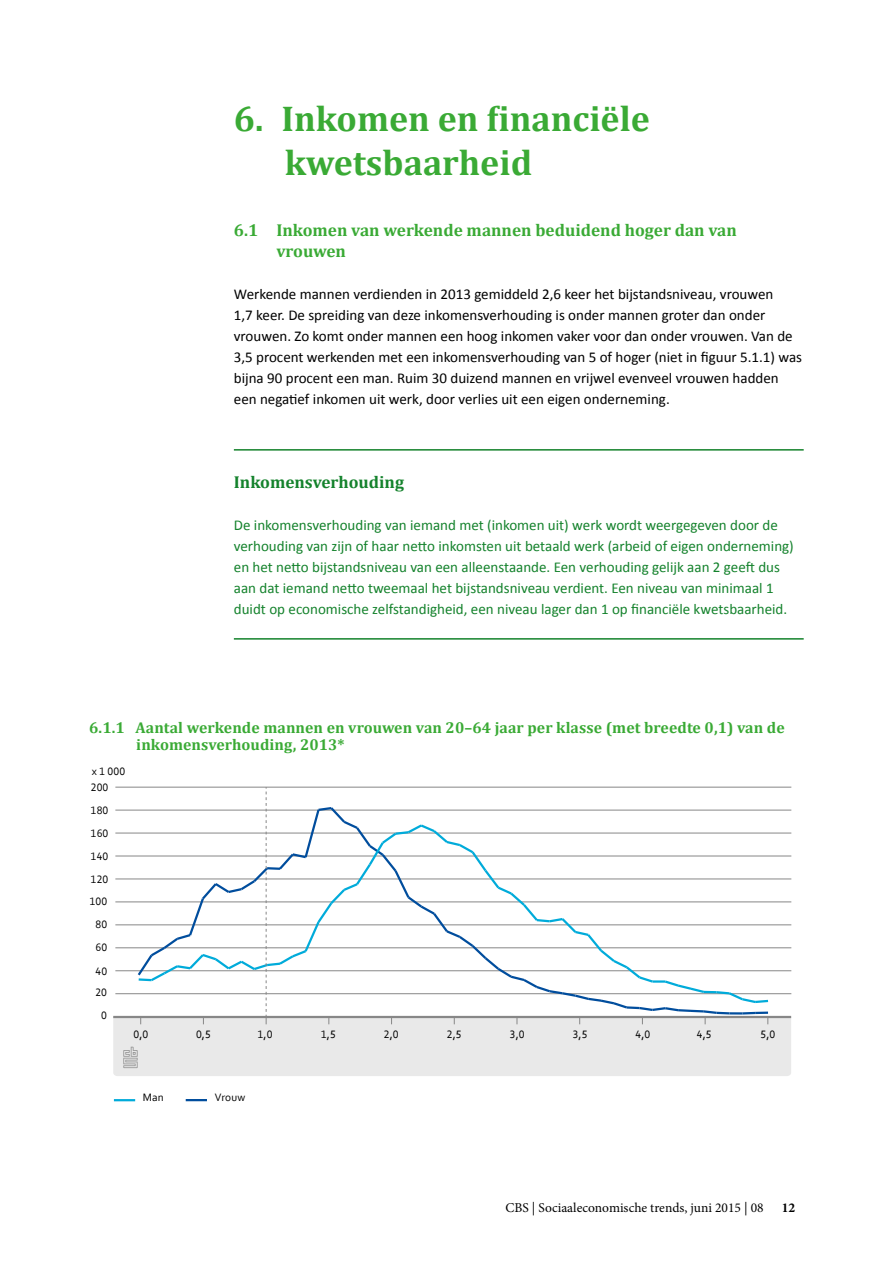
<style>
.page{position:relative;width:893px;height:1263px;background:#fff}
.page>*{position:absolute;margin:0;border:0;box-sizing:border-box;transform-origin:0 0}
.t1{font:700 36px/43.2px "Cambria";color:#3aaa35}
.t2{font:700 17.25px/21px "Cambria";color:#3aaa35}
.t3{font:700 17.25px "Cambria";color:#14822c}
.t4{font:700 15.75px/17.2px "Cambria";letter-spacing:.005em;color:#3aaa35}
.t5{font:15px/21px "Calibri";color:#000}
.t6{font:15px/21px "Calibri";color:#14822c}
.t7{font:13.5px "Minion Pro";color:#000}
.t8{font:700 13.5px "Minion Pro";color:#000}
.t9{font:11.25px "Corbel";letter-spacing:.01em;color:#000}
</style>
<div class="page">
<hr style="left:234px;top:449px;width:570px;height:2px;background:#14822c">
<hr style="left:234px;top:638px;width:570px;height:2px;background:#14822c">
<hr style="left:114px;top:1099px;width:21px;height:2px;background:#00abda">
<hr style="left:186px;top:1099px;width:21px;height:2px;background:#004d9d">
<svg style="left:113px;top:787px;width:678px;height:289px"></svg>
<h1 class="t1" style="left:285px;top:96px;width:367px;text-indent:-51px">6. Inkomen en financiële kwetsbaarheid</h1>
<p class="t2" style="left:276px;top:219px;width:462px;text-indent:-43px">6.1 Inkomen van werkende mannen beduidend hoger dan van vrouwen</p>
<p class="t5" style="left:234px;top:284px;width:570px">Werkende mannen verdienden in 2013 gemiddeld 2,6 keer het bijstandsniveau, vrouwen<br>1,7 keer. De spreiding van deze inkomensverhouding is onder mannen groter dan onder vrouwen. Zo komt onder mannen een hoog inkomen vaker voor dan onder vrouwen. Van de 3,5 procent werkenden met een inkomensverhouding van 5 of hoger (niet in figuur 5.1.1) was bijna 90 procent een man. Ruim 30 duizend mannen en vrijwel evenveel vrouwen hadden een negatief inkomen uit werk, door verlies uit een eigen onderneming.</p>
<p class="t3" style="left:234px;top:470px;width:172px">Inkomensverhouding</p>
<p class="t6" style="left:234px;top:515px;width:561px">De inkomensverhouding van iemand met (inkomen uit) werk wordt weergegeven door de verhouding van zijn of haar netto inkomsten uit betaald werk (arbeid of eigen onderneming) en het netto bijstandsniveau van een alleenstaande. Een verhouding gelijk aan 2 geeft dus aan dat iemand netto tweemaal het bijstandsniveau verdient. Een niveau van minimaal 1 duidt op economische zelfstandigheid, een niveau lager dan 1 op financiële kwetsbaarheid.</p>
<p class="t4" style="left:136px;top:718px;width:650px;text-indent:-47px">6.1.1 Aantal werkende mannen en vrouwen van 20–64 jaar per klasse (met breedte 0,1) van de inkomensverhouding, 2013*</p>
<p class="t9" style="left:92px;top:765px;width:35px">x 1 000</p>
<p class="t9" style="left:91px;top:780px;width:19px">200</p>
<p class="t9" style="left:91px;top:803px;width:19px">180</p>
<p class="t9" style="left:91px;top:826px;width:19px">160</p>
<p class="t9" style="left:91px;top:849px;width:19px">140</p>
<p class="t9" style="left:91px;top:872px;width:19px">120</p>
<p class="t9" style="left:90px;top:894px;width:19px">100</p>
<p class="t9" style="left:96px;top:917px;width:13px">80</p>
<p class="t9" style="left:96px;top:940px;width:13px">60</p>
<p class="t9" style="left:96px;top:964px;width:13px">40</p>
<p class="t9" style="left:95px;top:985px;width:13px">20</p>
<p class="t9" style="left:101px;top:1008px;width:7px">0</p>
<p class="t9" style="left:133px;top:1027px;width:16px">0,0</p>
<p class="t9" style="left:196px;top:1027px;width:16px">0,5</p>
<p class="t9" style="left:258px;top:1027px;width:16px">1,0</p>
<p class="t9" style="left:321px;top:1027px;width:16px">1,5</p>
<p class="t9" style="left:384px;top:1027px;width:16px">2,0</p>
<p class="t9" style="left:447px;top:1027px;width:16px">2,5</p>
<p class="t9" style="left:510px;top:1027px;width:16px">3,0</p>
<p class="t9" style="left:573px;top:1027px;width:16px">3,5</p>
<p class="t9" style="left:636px;top:1027px;width:16px">4,0</p>
<p class="t9" style="left:697px;top:1027px;width:16px">4,5</p>
<p class="t9" style="left:761px;top:1027px;width:16px">5,0</p>
<p class="t9" style="left:143px;top:1090px;width:22px">Man</p>
<p class="t9" style="left:215px;top:1090px;width:32px">Vrouw</p>
<p class="t7" style="left:505px;top:1198px;width:260px">CBS | Sociaaleconomische trends, juni 2015 | 08</p>
<p class="t8" style="left:782px;top:1198px;width:15px">12</p>
</div>
